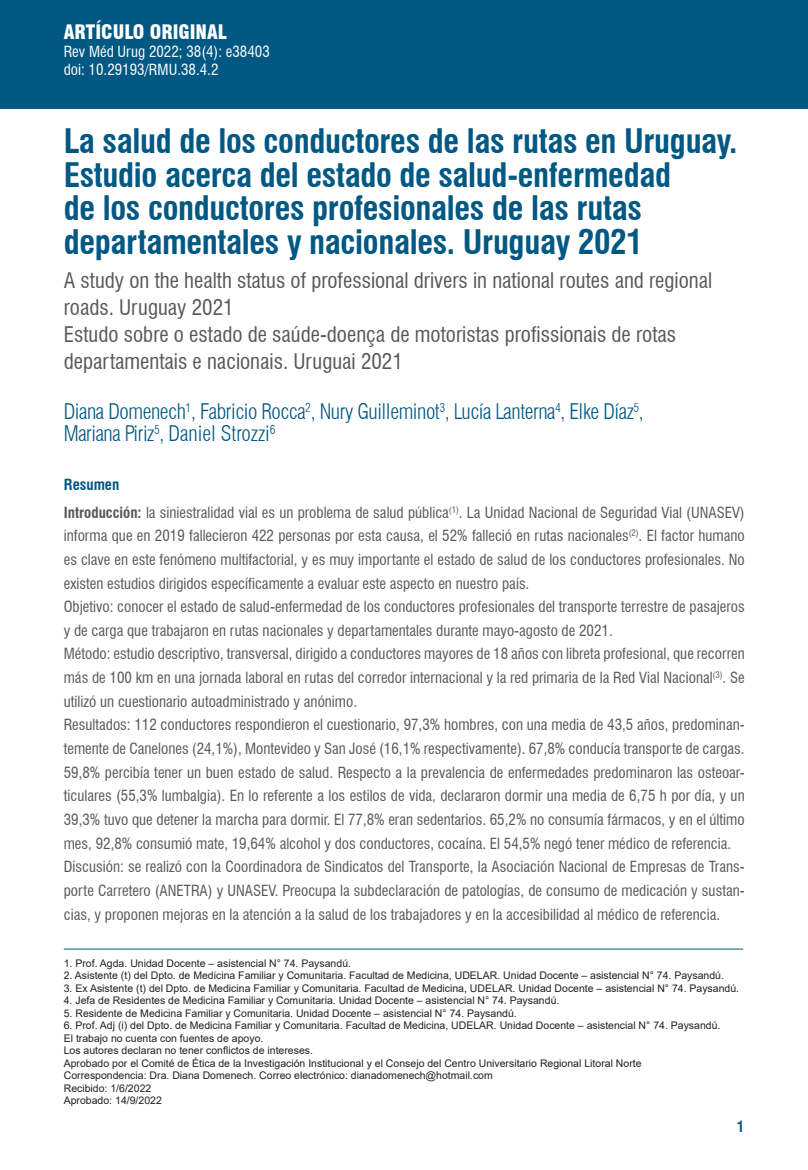
<style>
.page{position:relative;width:808px;height:1170px;background:#fff}
.page>*{position:absolute;margin:0;border:0;box-sizing:border-box;transform-origin:0 0}
.t1{font:700 condensed 33px/33.8px "Swiss 721 BT";letter-spacing:-.01em;color:#005883}
.t2{font:condensed 21px/27px "Swiss 721 BT";color:#57585a}
.t3{font:300 condensed 21px/22.5px "Swiss 721 BT";letter-spacing:-.02em;color:#005883}
.t4{font:900 condensed 19.5px "Swiss 721 BT";color:#fff}
.t5{font:condensed 15px/23.5px "Swiss 721 BT";color:#57585a}
.t6{font:condensed 15px/18px "Swiss 721 BT";color:#fff}
.t7{font:700 condensed 15px "Swiss 721 BT";color:#005883}
.t8{font:10.5px/12.5px "Arial";color:#231f20}
.s1{font-weight:700;color:#005883}
.s2{font-weight:700}
</style>
<div class="page">
<div style="left:0;top:0;width:808px;height:108px;background:#005883"></div>
<hr style="left:64px;top:948px;width:679px;height:1px;background:#005883">
<h3 class="t4" style="left:64px;top:20px;width:165px">ARTÍCULO ORIGINAL</h3>
<p class="t6" style="left:64px;top:42px;width:208px">Rev Méd Urug 2022; 38(4): e38403 doi: 10.29193/RMU.38.4.2</p>
<h1 class="t1" style="left:64px;top:124px;width:675px">La salud de los conductores de las rutas en Uruguay.<br>Estudio acerca del estado de salud-enfermedad<br>de los conductores profesionales de las rutas departamentales y nacionales. Uruguay 2021</h1>
<h2 class="t2" style="left:64px;top:267px;width:650px">A study on the health status of professional drivers in national routes and regional roads. Uruguay 2021<br>Estudo sobre o estado de saúde-doença de motoristas profissionais de rotas departamentais e nacionais. Uruguai 2021</h2>
<h2 class="t3" style="left:64px;top:400px;width:581px">Diana Domenech<sup>1</sup>, Fabricio Rocca<sup>2</sup>, Nury Guilleminot<sup>3</sup>, Lucía Lanterna<sup>4</sup>, Elke Díaz<sup>5</sup>,<br>Mariana Piriz<sup>5</sup>, Daniel Strozzi<sup>6</sup></h2>
<p class="t5" style="left:64px;top:470px;width:682px;line-height:27.9px"><span class="s1">Resumen<br></span><span class="s2">Introducción:</span> la siniestralidad vial es un problema de salud pública<sup>(1)</sup>. La Unidad Nacional de Seguridad Vial (UNASEV)</p>
<p class="t5" style="left:64px;top:524px;width:682px">informa que en 2019 fallecieron 422 personas por esta causa, el 52% falleció en rutas nacionales<sup>(2)</sup>. El factor humano es clave en este fenómeno multifactorial, y es muy importante el estado de salud de los conductores profesionales. No existen estudios dirigidos específicamente a evaluar este aspecto en nuestro país.<br>Objetivo: conocer el estado de salud-enfermedad de los conductores profesionales del transporte terrestre de pasajeros y de carga que trabajaron en rutas nacionales y departamentales durante mayo-agosto de 2021.<br>Método: estudio descriptivo, transversal, dirigido a conductores mayores de 18 años con libreta profesional, que recorren más de 100 km en una jornada laboral en rutas del corredor internacional y la red primaria de la Red Vial Nacional<sup>(3)</sup>. Se utilizó un cuestionario autoadministrado y anónimo.<br>Resultados: 112 conductores respondieron el cuestionario, 97,3% hombres, con una media de 43,5 años, predominan&shy;temente de Canelones (24,1%), Montevideo y San José (16,1% respectivamente). 67,8% conducía transporte de cargas.<br>59,8% percibía tener un buen estado de salud. Respecto a la prevalencia de enfermedades predominaron las osteoar&shy;ticulares (55,3% lumbalgia). En lo referente a los estilos de vida, declararon dormir una media de 6,75 h por día, y un 39,3% tuvo que detener la marcha para dormir. El 77,8% eran sedentarios. 65,2% no consumía fármacos, y en el último mes, 92,8% consumió mate, 19,64% alcohol y dos conductores, cocaína. El 54,5% negó tener médico de referencia.<br>Discusión: se realizó con la Coordinadora de Sindicatos del Transporte, la Asociación Nacional de Empresas de Trans&shy;porte Carretero (ANETRA) y UNASEV. Preocupa la subdeclaración de patologías, de consumo de medicación y sustan&shy;cias, y proponen mejoras en la atención a la salud de los trabajadores y en la accesibilidad al médico de referencia.</p>
<p class="t8" style="left:64px;top:956px;width:289px">1. Prof. Agda. Unidad Docente – asistencial N° 74. Paysandú.</p>
<p class="t8" style="left:64px;top:969px;width:662px">2. Asistente (t) del Dpto. de Medicina Familiar y Comunitaria. Facultad de Medicina, UDELAR. Unidad Docente – asistencial N° 74. Paysandú.</p>
<p class="t8" style="left:64px;top:981px;width:677px">3. Ex Asistente (t) del Dpto. de Medicina Familiar y Comunitaria. Facultad de Medicina, UDELAR. Unidad Docente – asistencial N° 74. Paysandú.</p>
<p class="t8" style="left:64px;top:994px;width:497px">4. Jefa de Residentes de Medicina Familiar y Comunitaria. Unidad Docente – asistencial N° 74. Paysandú.</p>
<p class="t8" style="left:64px;top:1006px;width:454px">5. Residente de Medicina Familiar y Comunitaria. Unidad Docente – asistencial N° 74. Paysandú.</p>
<p class="t8" style="left:64px;top:1019px;width:658px">6. Prof. Adj (i) del Dpto. de Medicina Familiar y Comunitaria. Facultad de Medicina, UDELAR. Unidad Docente – asistencial N° 74. Paysandú.<br>El trabajo no cuenta con fuentes de apoyo.<br>Los autores declaran no tener conflictos de intereses.<br>Aprobado por el Comité de Ética de la Investigación Institucional y el Consejo del Centro Universitario Regional Litoral Norte Correspondencia: Dra. Diana Domenech. Correo electrónico: dianadomenech@hotmail.com<br>Recibido: 1/6/2022<br>Aprobado: 14/9/2022</p>
<p class="t7" style="left:737px;top:1116px;width:9px">1</p>
</div>
